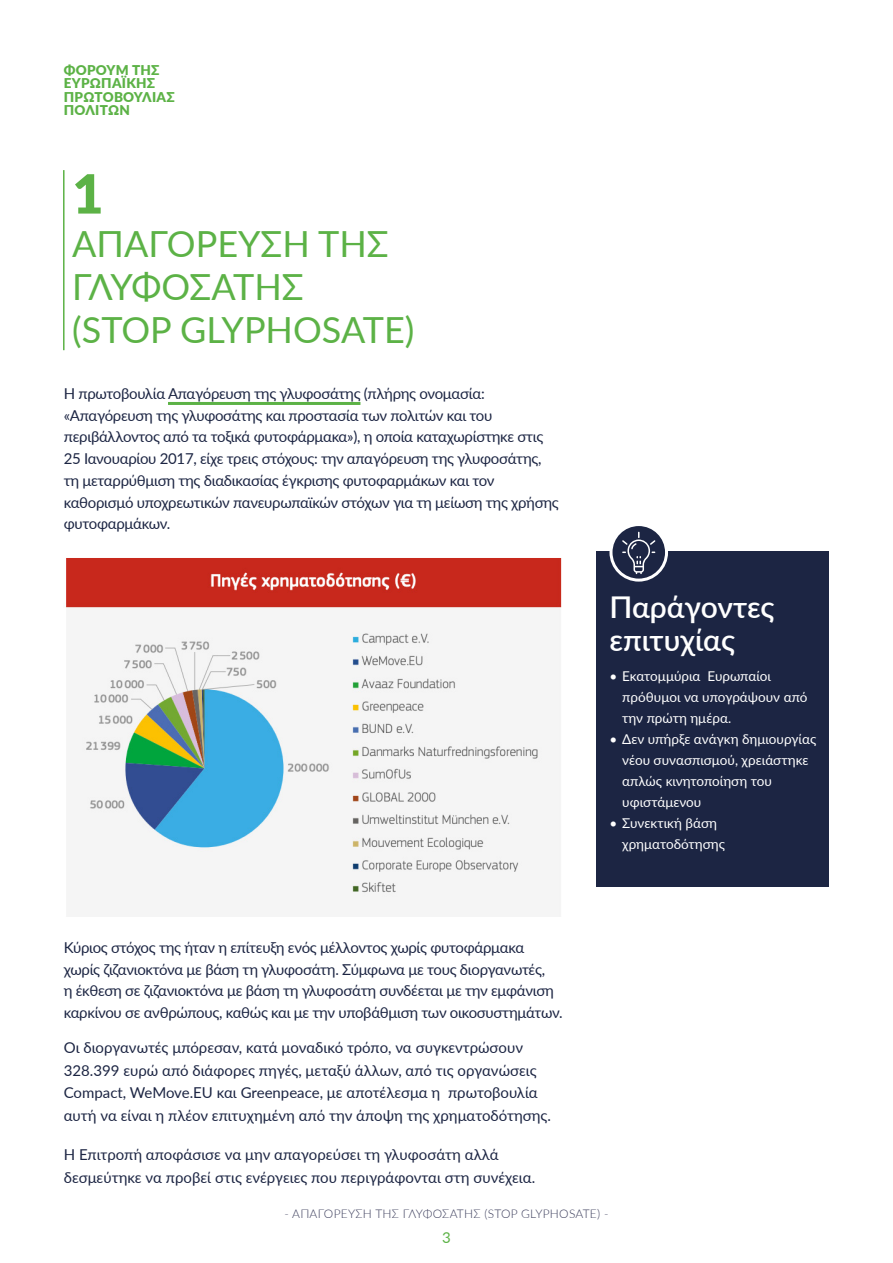
<style>
.page{position:relative;width:893px;height:1263px;background:#fff}
.page>*{position:absolute;margin:0;border:0;box-sizing:border-box;transform-origin:0 0}
.t1{font:900 54px "Lato";color:#5cb246}
.t2{font:36px/43.2px "Lato";color:#5cb246}
.t3{font:600 30px/33px "Lato";color:#fff}
.t4{font:15px/21.8px "Lato";letter-spacing:-.02em;color:#1c2543}
.t5{font:15px/22.5px "Lato";color:#1c2543}
.t6{font:15px "Lato";color:#5cb246}
.t7{font:13.5px/21px "Lato";color:#fff}
.t8{font:900 13.5px/13.5px "Lato";letter-spacing:.02em;color:#5cb246}
.t9{font:300 12px "Lato";letter-spacing:.02em;color:#3c3e5c}
</style>
<div class="page">
<hr style="left:63px;top:170px;width:2px;height:180px;background:#5cb246">
<hr style="left:168px;top:402px;width:192px;height:3px;background:#5cb246">
<img style="left:66px;top:558px;width:496px;height:359px">
<div style="left:597px;top:551px;width:232px;height:336px;background:#1c2543"></div>
<svg style="left:611px;top:524px;width:55px;height:56px"></svg>
<div style="left:609px;top:523px;width:59px;height:59px;border:3px solid #fff;border-radius:50%"></div>
<svg style="left:622px;top:532px;width:33px;height:42px"></svg>
<p class="t8" style="left:64px;top:62px;width:112px">ΦΟΡΟΥΜ ΤΗΣ<br>ΕΥΡΩΠΑΪΚΗΣ<br>ΠΡΩΤΟΒΟΥΛΙΑΣ<br>ΠΟΛΙΤΩΝ</p>
<h1 class="t1" style="left:72px;top:153px;width:33px">1</h1>
<h2 class="t2" style="left:72px;top:221px;width:344px">ΑΠΑΓΟΡΕΥΣΗ ΤΗΣ<br>ΓΛΥΦΟΣΑΤΗΣ<br>(STOP GLYPHOSATE)</h2>
<p class="t4" style="left:64px;top:382px;width:496px">Η πρωτοβουλία Απαγόρευση της γλυφοσάτης (πλήρης ονομασία: «Απαγόρευση της γλυφοσάτης και προστασία των πολιτών και του περιβάλλοντος από τα τοξικά φυτοφάρμακα»), η οποία καταχωρίστηκε στις 25 Ιανουαρίου 2017, είχε τρεις στόχους: την απαγόρευση της γλυφοσάτης, τη μεταρρύθμιση της διαδικασίας έγκρισης φυτοφαρμάκων και τον καθορισμό υποχρεωτικών πανευρωπαϊκών στόχων για τη μείωση της χρήσης φυτοφαρμάκων.</p>
<p class="t4" style="left:64px;top:936px;width:500px">Κύριος στόχος της ήταν η επίτευξη ενός μέλλοντος χωρίς φυτοφάρμακα χωρίς ζιζανιοκτόνα με βάση τη γλυφοσάτη. Σύμφωνα με τους διοργανωτές,<br>η έκθεση σε ζιζανιοκτόνα με βάση τη γλυφοσάτη συνδέεται με την εμφάνιση καρκίνου σε ανθρώπους, καθώς και με την υποβάθμιση των οικοσυστημάτων.</p>
<p class="t5" style="left:64px;top:1036px;width:489px">Οι διοργανωτές μπόρεσαν, κατά μοναδικό τρόπο, να συγκεντρώσουν 328.399 ευρώ από διάφορες πηγές, μεταξύ άλλων, από τις οργανώσεις Compact, WeMove.EU και Greenpeace, με αποτέλεσμα η πρωτοβουλία αυτή να είναι η πλέον επιτυχημένη από την άποψη της χρηματοδότησης.</p>
<p class="t5" style="left:64px;top:1143px;width:473px">Η Επιτροπή αποφάσισε να μην απαγορεύσει τη γλυφοσάτη αλλά δεσμεύτηκε να προβεί στις ενέργειες που περιγράφονται στη συνέχεια.</p>
<h3 class="t3" style="left:609px;top:589px;width:166px">Παράγοντες επιτυχίας</h3>
<p class="t7" style="left:622px;top:665px;width:187px;text-indent:-13px">• Εκατομμύρια Ευρωπαίοι πρόθυμοι να υπογράψουν από την πρώτη ημέρα.</p>
<p class="t7" style="left:622px;top:728px;width:196px;text-indent:-13px">• Δεν υπήρξε ανάγκη δημιουργίας νέου συνασπισμού, χρειάστηκε απλώς κινητοποίηση του υφιστάμενου</p>
<p class="t7" style="left:622px;top:812px;width:104px;text-indent:-13px">• Συνεκτική βάση χρηματοδότησης</p>
<p class="t9" style="left:284px;top:1206px;width:325px">- ΑΠΑΓΟΡΕΥΣΗ ΤΗΣ ΓΛΥΦΟΣΑΤΗΣ (STOP GLYPHOSATE) -</p>
<p class="t6" style="left:442px;top:1227px;width:10px">3</p>
</div>
